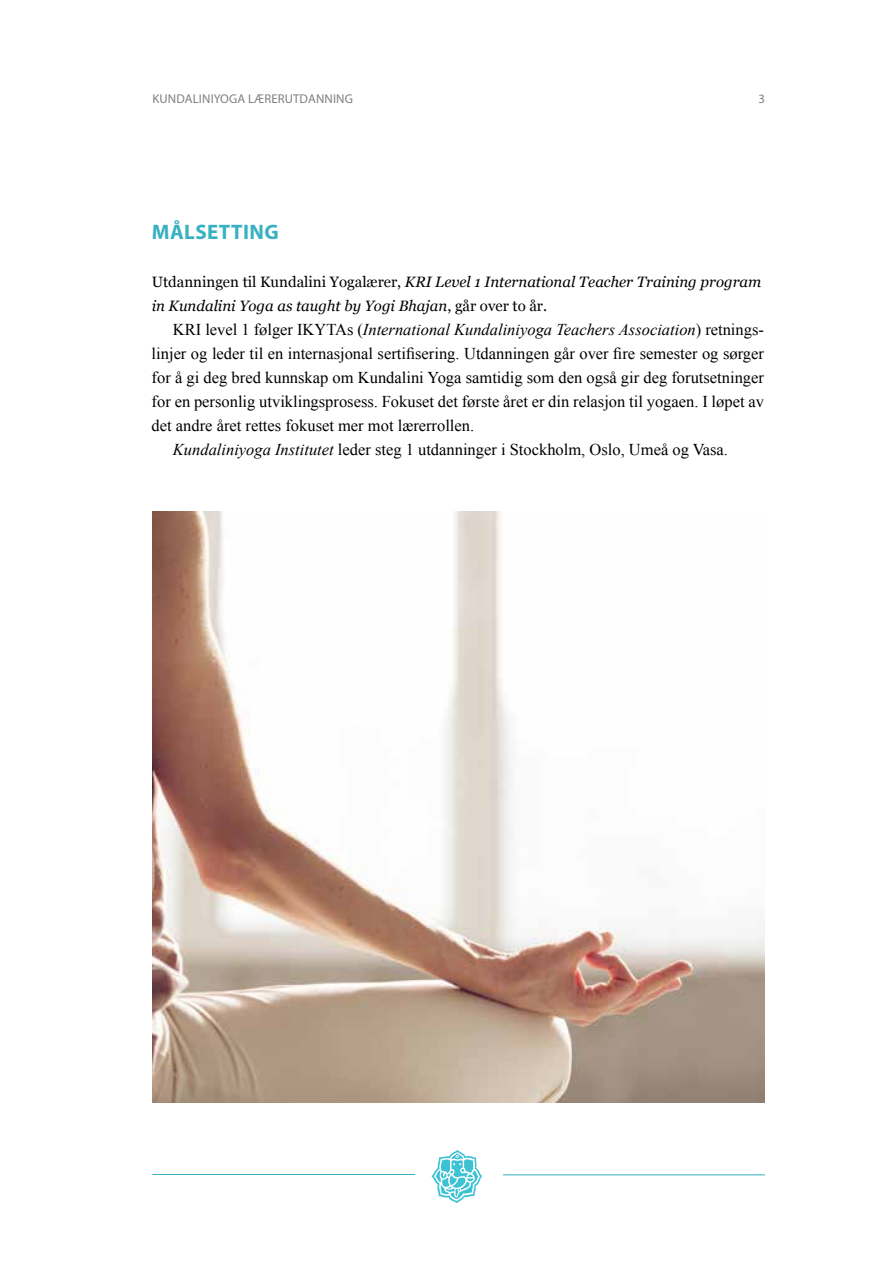
<style>
.page{position:relative;width:893px;height:1263px;background:#fff}
.page>*{position:absolute;margin:0;border:0;box-sizing:border-box;transform-origin:0 0}
.t1{font:700 21px "Myriad Pro";letter-spacing:.02em;color:#38b1c1}
.t2{font:16.5px "Times New Roman";color:#000}
.t3{font:italic 16.5px "Times New Roman";color:#000}
.t4{font:italic 15px/24px "Georgia";color:#000}
.t5{font:12.75px "Myriad Pro";letter-spacing:.01em;color:#808080}
.s1{font-style:normal}
.s2{font-style:italic}
</style>
<div class="page">
<svg style="left:431px;top:1150px;width:51px;height:53px"></svg>
<hr style="left:152px;top:1174px;width:263px;height:1px;background:#38b1c1">
<hr style="left:503px;top:1174px;width:262px;height:1px;background:#38b1c1">
<img style="left:152px;top:512px;width:612px;height:591px">
<p class="t5" style="left:153px;top:91px;width:202px">KUNDALINIYOGA LÆRERUTDANNING</p>
<p class="t5" style="left:758px;top:91px;width:8px">3</p>
<p class="t1" style="left:152px;top:218px;width:128px">MÅLSETTING</p>
<p class="t4" style="left:152px;top:269px;width:611px"><span class="s1">Utdanningen til Kundalini Yogalærer,</span> KRI Level 1 International Teacher Training program in Kundalini Yoga as taught by Yogi Bhajan<span class="s1">, går over to år.</span></p>
<p class="t3" style="left:173px;top:318px;width:593px"><span class="s1">KRI level 1 følger IKYTAs (</span>International Kundaliniyoga Teachers Association<span class="s1">) retnings-</span></p>
<p class="t2" style="left:152px;top:342px;width:614px">linjer og leder til en internasjonal sertifisering. Utdanningen går over fire semester og sørger</p>
<p class="t2" style="left:152px;top:366px;width:614px">for å gi deg bred kunnskap om Kundalini Yoga samtidig som den også gir deg forutsetninger</p>
<p class="t2" style="left:152px;top:390px;width:614px">for en personlig utviklingsprosess. Fokuset det første året er din relasjon til yogaen. I løpet av</p>
<p class="t2" style="left:152px;top:414px;width:324px">det andre året rettes fokuset mer mot lærerrollen.</p>
<p class="t2" style="left:173px;top:438px;width:557px"><span class="s2">Kundaliniyoga Institutet</span> leder steg 1 utdanninger i Stockholm, Oslo, Umeå og Vasa.</p>
</div>
